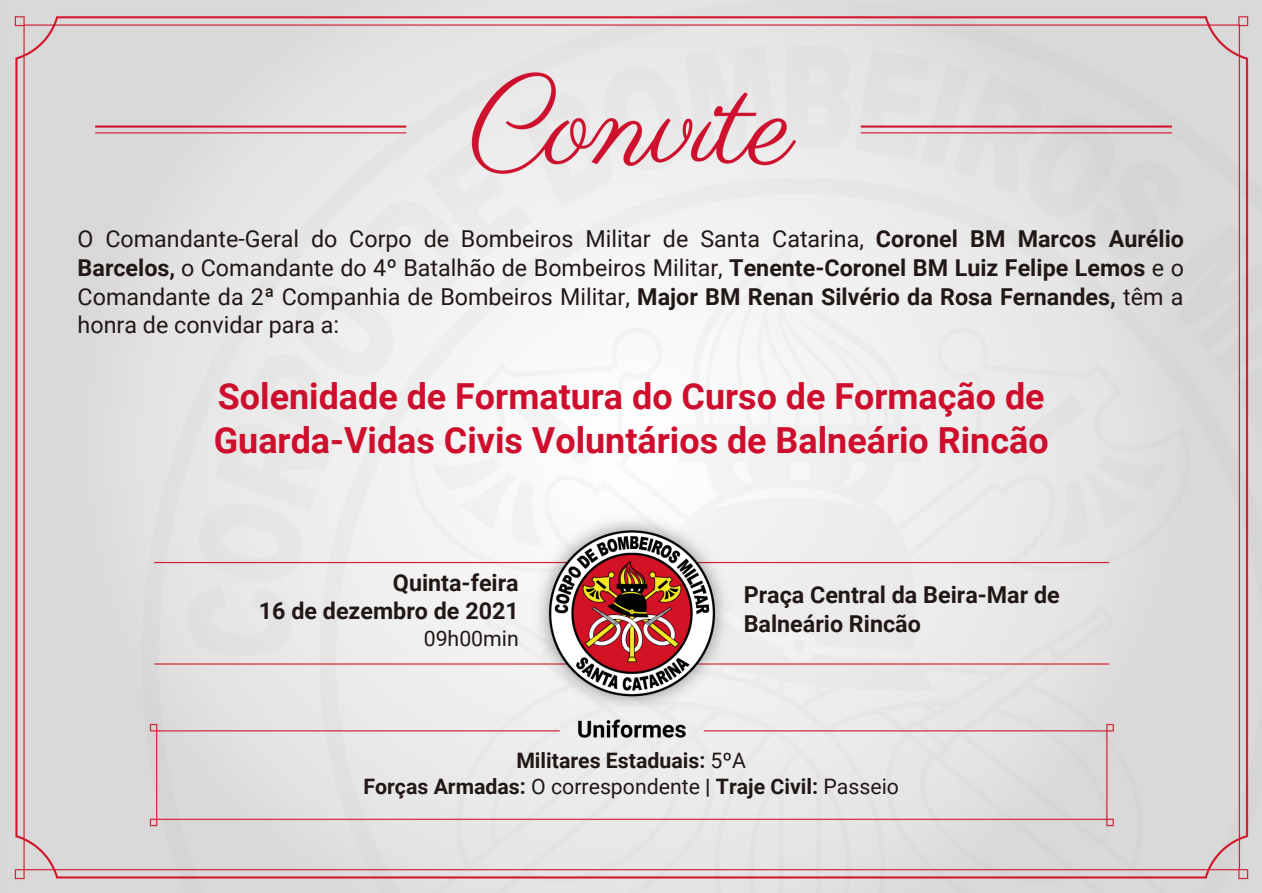
<style>
.page{position:relative;width:1262px;height:893px;background:#fff}
.page>*{position:absolute;margin:0;border:0;box-sizing:border-box;transform-origin:0 0}
.t1{font:700 35.8px "Roboto";color:#ce0e2d}
.t2{font:23.2px/28.6px "Roboto";color:#211816;text-align:justify}
.t3{font:700 23.2px "Roboto";color:#211816}
.t4{font:700 21.2px "Roboto";color:#211816}
.t5{font:21.2px "Roboto";color:#211816}
.s1{font-weight:700}
.s2{font-weight:400}
</style>
<div class="page">
<img style="left:0;top:0;width:1262px;height:892px">
<p class="t2" style="left:78px;top:225px;width:1107px">O Comandante-Geral do Corpo de Bombeiros Militar de Santa Catarina, <span class="s1">Coronel BM Marcos Aurélio Barcelos,</span> o Comandante do 4º Batalhão de Bombeiros Militar, <span class="s1">Tenente-Coronel BM Luiz Felipe Lemos</span> e o Comandante da 2ª Companhia de Bombeiros Militar, <span class="s1">Major BM Renan Silvério da Rosa Fernandes,</span> têm a honra de convidar para a:</p>
<p class="t1" style="left:218px;top:376px;width:828px">Solenidade de Formatura do Curso de Formação de</p>
<p class="t1" style="left:214px;top:419px;width:836px">Guarda-Vidas Civis Voluntários de Balneário Rincão</p>
<p class="t3" style="left:393px;top:569px;width:127px">Quinta-feira</p>
<p class="t3" style="left:259px;top:597px;width:261px">16 de dezembro de 2021</p>
<p class="t5" style="left:424px;top:626px;width:96px">09h00min</p>
<p class="t3" style="left:743px;top:582px;width:317px">Praça Central da Beira-Mar de</p>
<p class="t3" style="left:743px;top:610px;width:179px">Balneário Rincão</p>
<p class="t4" style="left:516px;top:748px;width:231px">Militares Estaduais: <span class="s2">5ºA</span></p>
<p class="t4" style="left:363px;top:774px;width:537px">Forças Armadas: <span class="s2">O correspondente</span> | Traje Civil: <span class="s2">Passeio</span></p>
</div>
